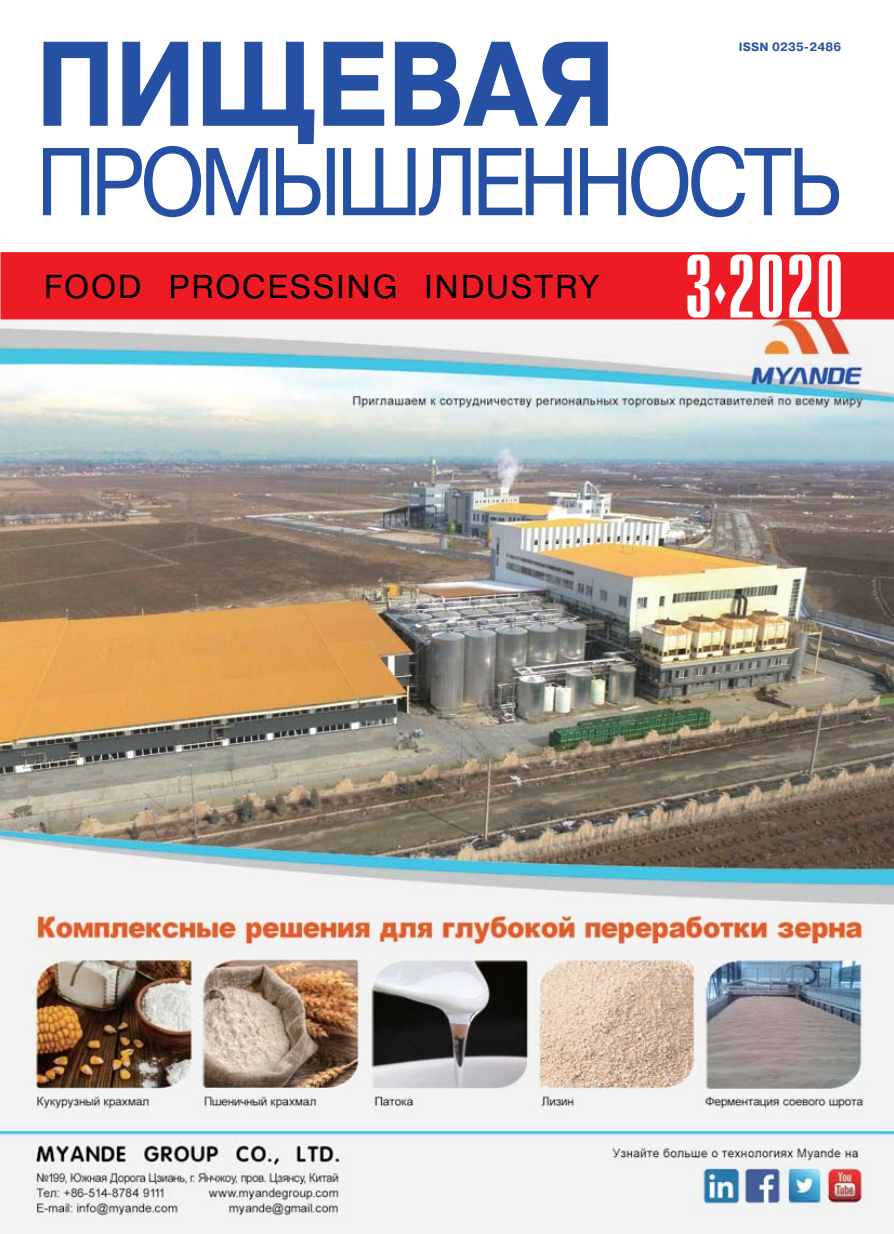
<style>
.page{position:relative;width:894px;height:1234px;background:#fff}
.page>*{position:absolute;margin:0;border:0;box-sizing:border-box;transform-origin:0 0}
.t1{font:700 120px "Pragmatica C";letter-spacing:-.01em;color:#2650a3;scale:.9 1}
.t2{font:96px "Pragmatica C";letter-spacing:-.07em;color:#2650a3;scale:.89 1}
.t3{font:90px "Compact C";color:#fff}
.t4{font:33px "Pragmatica C";letter-spacing:.05em;color:#000}
.t5{font:700 12px "Pragmatica C";letter-spacing:.01em;color:#2650a3}
</style>
<div class="page">
<img style="left:0;top:276px;width:893px;height:957px">
<div style="left:1px;top:252px;width:892px;height:67px;background:#ed1c24"></div>
<h1 class="t1" style="left:35px;top:20px;width:647px">ПИЩЕВАЯ</h1>
<p class="t5" style="left:738px;top:40px;width:104px">ISSN 0235-2486</p>
<h2 class="t2" style="left:36px;top:131px;width:907px">ПРОМЫШЛЕННОСТЬ</h2>
<p class="t4" style="left:44px;top:269px;width:556px">FOOD PROCESSING INDUSTRY</p>
<h3 class="t3" style="left:684px;top:242px;width:161px">3◆2020</h3>
</div>
